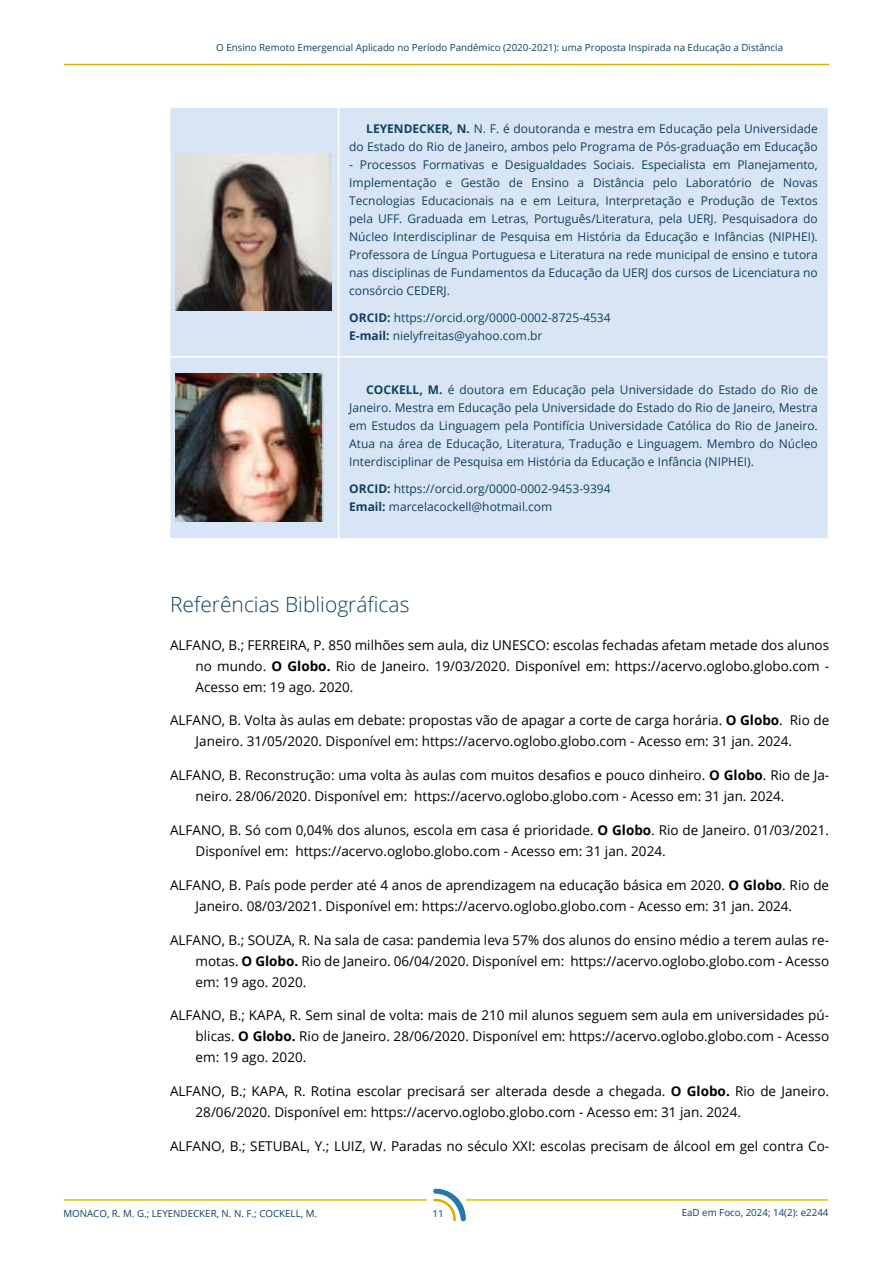
<style>
.page{position:relative;width:893px;height:1263px;background:#fff}
.page>*{position:absolute;margin:0;border:0;box-sizing:border-box;transform-origin:0 0}
.t1{font:300 21px "Open Sans";color:#11405e}
.t2{font:13.5px/21px "Open Sans";color:#000}
.t3{font:12px/18px "Open Sans";color:#11405e;text-align:justify}
.t4{font:9.75px "Open Sans";color:#11405e}
.t5{font:600 9.75px "Open Sans";color:#2978ab}
.s1{font-weight:700}
</style>
<div class="page">
<hr style="left:64px;top:64px;width:765px;height:1px;background:#d9ad00">
<hr style="left:466px;top:1199px;width:362px;height:2px;background:#d7c200">
<svg style="left:433px;top:1189px;width:33px;height:32px"></svg>
<hr style="left:64px;top:1199px;width:363px;height:2px;background:#d7c200">
<div style="left:170px;top:108px;width:658px;height:430px;background:#d8e5f4"></div>
<hr style="left:169px;top:356px;width:170px;height:2px;background:#fff">
<hr style="left:339px;top:356px;width:490px;height:2px;background:#fff">
<hr style="left:338px;top:108px;width:1px;height:248px;background:#fff">
<hr style="left:338px;top:358px;width:1px;height:180px;background:#fff">
<img style="left:176px;top:153px;width:155px;height:158px">
<img style="left:176px;top:374px;width:148px;height:148px">
<p class="t4" style="left:216px;top:41px;width:568px">O Ensino Remoto Emergencial Aplicado no Período Pandêmico (2020-2021): uma Proposta Inspirada na Educação a Distância</p>
<p class="t3" style="left:349px;top:120px;width:470px;text-align:right"><span class="s1">LEYENDECKER, N.</span> N. F. é doutoranda e mestra em Educação pela Universidade do Estado do Rio de Janeiro, ambos pelo Programa de Pós-graduação em Educação</p>
<p class="t3" style="left:349px;top:156px;width:470px">- Processos Formativas e Desigualdades Sociais. Especialista em Planejamento, Implementação e Gestão de Ensino a Distância pelo Laboratório de Novas Tecnologias Educacionais na e em Leitura, Interpretação e Produção de Textos pela UFF. Graduada em Letras, Português/Literatura, pela UERJ. Pesquisadora do Núcleo Interdisciplinar de Pesquisa em História da Educação e Infâncias (NIPHEI).<br>Professora de Língua Portuguesa e Literatura na rede municipal de ensino e tutora nas disciplinas de Fundamentos da Educação da UERJ dos cursos de Licenciatura no consórcio CEDERJ.</p>
<p class="t3" style="left:349px;top:308px;width:263px"><span class="s1">ORCID:</span> https://orcid.org/0000-0002-8725-4534<br><span class="s1">E-mail:</span> nielyfreitas@yahoo.com.br</p>
<p class="t3" style="left:349px;top:380px;width:470px;text-indent:17px"><span class="s1">COCKELL, M.</span> é doutora em Educação pela Universidade do Estado do Rio de Janeiro. Mestra em Educação pela Universidade do Estado do Rio de Janeiro, Mestra em Estudos da Linguagem pela Pontifícia Universidade Católica do Rio de Janeiro.<br>Atua na área de Educação, Literatura, Tradução e Linguagem. Membro do Núcleo Interdisciplinar de Pesquisa em História da Educação e Infância (NIPHEI).</p>
<p class="t3" style="left:349px;top:479px;width:263px"><span class="s1">ORCID:</span> https://orcid.org/0000-0002-9453-9394<br><span class="s1">Email:</span> marcelacockell@hotmail.com</p>
<h1 class="t1" style="left:170px;top:590px;width:241px">Referências Bibliográficas</h1>
<p class="t2" style="left:196px;top:634px;width:635px;text-align:justify;text-indent:-26px">ALFANO, B.; FERREIRA, P. 850 milhões sem aula, diz UNESCO: escolas fechadas afetam metade dos alunos no mundo. <span class="s1">O Globo.</span> Rio de Janeiro. 19/03/2020. Disponível em: https://acervo.oglobo.globo.com - Acesso em: 19 ago. 2020.</p>
<p class="t2" style="left:196px;top:710px;width:635px;text-indent:-26px">ALFANO, B. Volta às aulas em debate: propostas vão de apagar a corte de carga horária. <span class="s1">O Globo</span>. Rio de<br>Janeiro. 31/05/2020. Disponível em: https://acervo.oglobo.globo.com - Acesso em: 31 jan. 2024.</p>
<p class="t2" style="left:196px;top:764px;width:635px;text-indent:-26px">ALFANO, B. Reconstrução: uma volta às aulas com muitos desafios e pouco dinheiro. <span class="s1">O Globo</span>. Rio de Ja&shy;neiro. 28/06/2020. Disponível em: https://acervo.oglobo.globo.com - Acesso em: 31 jan. 2024.</p>
<p class="t2" style="left:196px;top:819px;width:635px;text-indent:-26px">ALFANO, B. Só com 0,04% dos alunos, escola em casa é prioridade. <span class="s1">O Globo</span>. Rio de Janeiro. 01/03/2021.<br>Disponível em: https://acervo.oglobo.globo.com - Acesso em: 31 jan. 2024.</p>
<p class="t2" style="left:196px;top:874px;width:635px;text-indent:-26px">ALFANO, B. País pode perder até 4 anos de aprendizagem na educação básica em 2020. <span class="s1">O Globo</span>. Rio de<br>Janeiro. 08/03/2021. Disponível em: https://acervo.oglobo.globo.com - Acesso em: 31 jan. 2024.</p>
<p class="t2" style="left:196px;top:929px;width:635px;text-align:justify;text-indent:-26px">ALFANO, B.; SOUZA, R. Na sala de casa: pandemia leva 57% dos alunos do ensino médio a terem aulas re&shy;motas. <span class="s1">O Globo.</span> Rio de Janeiro. 06/04/2020. Disponível em: https://acervo.oglobo.globo.com - Acesso em: 19 ago. 2020.</p>
<p class="t2" style="left:196px;top:1004px;width:635px;text-align:justify;text-indent:-26px">ALFANO, B.; KAPA, R. Sem sinal de volta: mais de 210 mil alunos seguem sem aula em universidades pú&shy;blicas. <span class="s1">O Globo.</span> Rio de Janeiro. 28/06/2020. Disponível em: https://acervo.oglobo.globo.com - Acesso em: 19 ago. 2020.</p>
<p class="t2" style="left:196px;top:1080px;width:635px;text-indent:-26px">ALFANO, B.; KAPA, R. Rotina escolar precisará ser alterada desde a chegada. <span class="s1">O Globo.</span> Rio de Janeiro.<br>28/06/2020. Disponível em: https://acervo.oglobo.globo.com - Acesso em: 31 jan. 2024.</p>
<p class="t2" style="left:170px;top:1135px;width:661px">ALFANO, B.; SETUBAL, Y.; LUIZ, W. Paradas no século XXI: escolas precisam de álcool em gel contra Co-</p>
<p class="t4" style="left:63px;top:1206px;width:255px">MONACO, R. M. G.; LEYENDECKER, N. N. F.; COCKELL, M.</p>
<p class="t5" style="left:432px;top:1207px;width:13px">11</p>
<p class="t4" style="left:682px;top:1206px;width:148px">EaD em Foco, 2024; 14(2): e2244</p>
</div>
